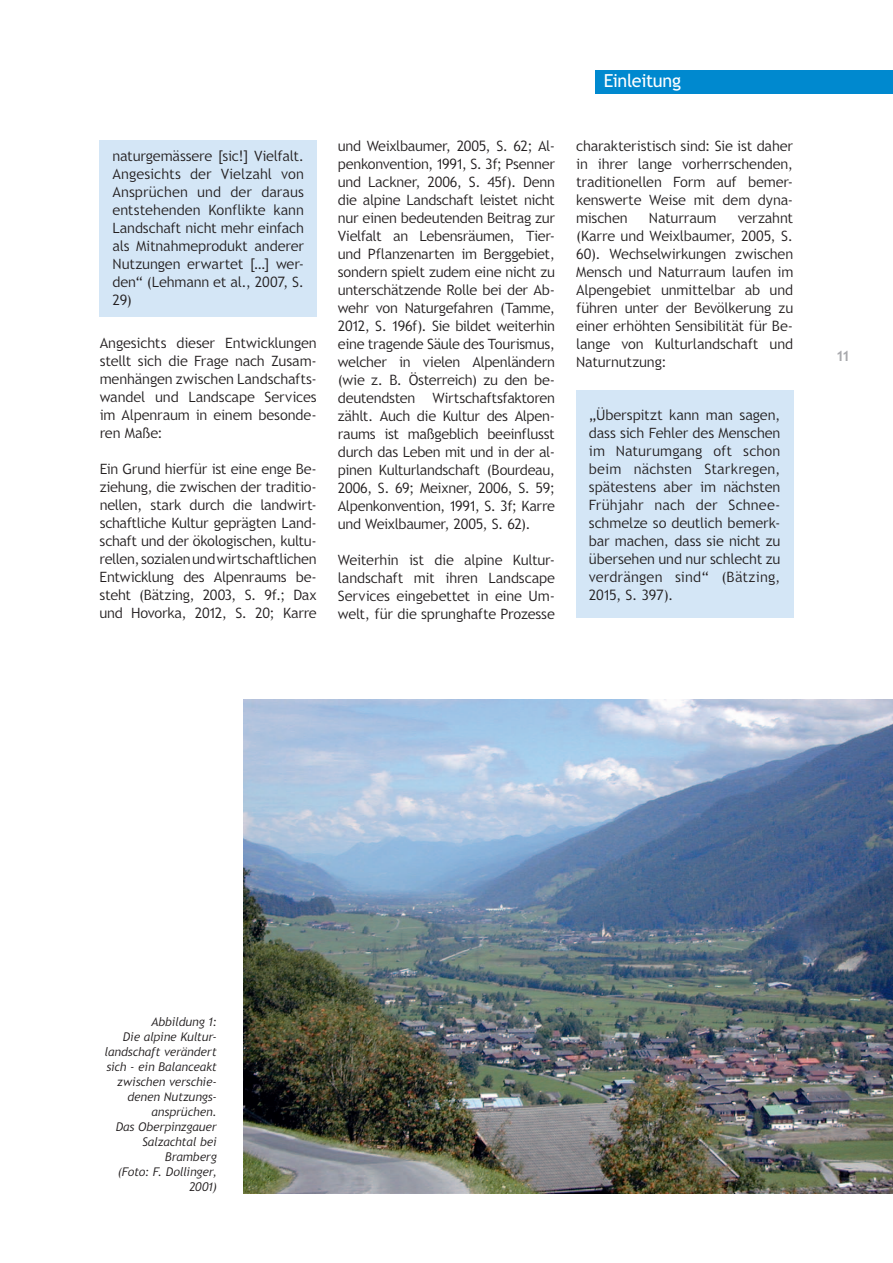
<style>
.page{position:relative;width:893px;height:1263px;background:#fff}
.page>*{position:absolute;margin:0;border:0;box-sizing:border-box;transform-origin:0 0}
.t1{font:18px "Trebuchet SBG";letter-spacing:-.02em;color:#fff}
.t2{font:300 14.25px/18px "Trebuchet SBG2";letter-spacing:-.005em;color:#231f20;text-align:justify}
.t3{font:700 14.25px "Trebuchet SBG2";color:#a8a9ad}
.t4{font:italic 300 12px/15px "Trebuchet SBG2";letter-spacing:-.005em;color:#231f20;text-align:right}
</style>
<div class="page">
<div style="left:595px;top:70px;width:298px;height:24px;background:#0089cf"></div>
<div style="left:100px;top:140px;width:217px;height:177px;background:#d4e6f6"></div>
<div style="left:576px;top:390px;width:217px;height:228px;background:#d4e6f6"></div>
<img style="left:243px;top:700px;width:650px;height:493px">
<p class="t2" style="left:112px;top:147px;width:193px">naturgemässere [sic!] Vielfalt.<br>Angesichts der Vielzahl von Ansprüchen und der daraus entstehenden Konflikte kann Landschaft nicht mehr einfach als Mitnahmeprodukt anderer N utzungen erwartet […] wer&shy;den“ (Lehmann et al., 2007, S.<br>29)</p>
<p class="t2" style="left:100px;top:334px;width:219px">Angesichts dieser Entwicklungen stellt sich die Frage nach Zusam&shy;menhängen zwischen Landschafts&shy;wandel und Landscape Services im Alpenraum in einem besonde&shy;ren Maße:</p>
<p class="t2" style="left:100px;top:460px;width:219px">Ein Grund hierfür ist eine enge Be&shy;ziehung, die zwischen der traditio&shy;nellen, stark durch die landwirt&shy;schaftliche Kultur geprägten Land&shy;schaft und der ökologischen, kultu&shy;rellen, sozialen und wirtschaftlichen Entwicklung des Alpenraums be&shy;steht (Bätzing, 2003, S. 9f.; Dax und Hovorka, 2012, S. 20; Karre</p>
<p class="t2" style="left:338px;top:137px;width:219px">und Weixlbaumer, 2005, S. 62; Al&shy;penkonvention, 1991, S. 3f; Psenner und Lackner, 2006, S. 45f). Denn die alpine Landschaft leistet nicht nur einen bedeutenden Beitrag zur Vielfalt an Lebensräumen, Tier&shy;und Pflanzenarten im Berggebiet, sondern spielt zudem eine nicht zu unterschätzende Rolle bei der Ab&shy;wehr von Naturgefahren (Tamme, 2012, S. 196f). Sie bildet weiterhin eine tragende Säule des Tourismus, welcher in vielen Alpenländern (wie z. B. Österreich) zu den be&shy;deutendsten Wirtschaftsfaktoren zählt. Auch die Kultur des Alpen&shy;raums ist maßgeblich beeinflusst durch das Leben mit und in der al&shy;pinen Kulturlandschaft (Bourdeau, 2006, S. 69; Meixner, 2006, S. 59; Alpenkonvention, 1991, S. 3f; Karre und Weixlbaumer, 2005, S. 62).</p>
<p class="t2" style="left:338px;top:551px;width:219px">Weiterhin ist die alpine Kultur&shy;landschaft mit ihren Landscape Services eingebettet in eine U m&shy;welt, für die sprunghafte Prozesse</p>
<p class="t1" style="left:604px;top:70px;width:79px">Einleitung</p>
<p class="t2" style="left:576px;top:137px;width:218px;text-align:left">charakteristisch sind: Sie ist daher in ihrer lange vorherrschenden, traditionellen Form auf bemer&shy;kenswerte Weise mit dem dyna&shy;mischen</p>
<p class="t2" style="left:576px;top:209px;width:218px;text-indent:162px">verzahnt (Karre und Weixlbaumer, 2005, S.<br>60). Wechselwirkungen zwischen Mensch und Naturraum laufen im Alpengebiet unmittelbar ab und führen unter der Bevölkerung zu einer erhöhten Sensibilität für Be&shy;lange von Kulturlandschaft und Naturnutzung:</p>
<p class="t2" style="left:589px;top:406px;width:193px">„Überspitzt kann man sagen, dass sich Fehler des Menschen im Naturumgang oft schon beim nächsten Starkregen, spätestens aber im nächsten Frühjahr nach der Schnee&shy;schmelze so deutlich bemerk&shy;bar machen, dass sie nicht zu übersehen und nur schlecht zu verdrängen sind“ (Bätzing, 2015, S. 397).</p>
<p class="t2" style="left:649px;top:209px;width:69px">Naturraum</p>
<p class="t3" style="left:837px;top:347px;width:14px">11</p>
<p class="t4" style="left:104px;top:1014px;width:114px">Abbildung 1:<br>Die alpine Kultur&shy;landschaft verändert sich - ein Balanceakt zwischen verschie&shy;denen Nutzungs&shy;ansprüchen.<br>Das Oberpinzgauer<br>Salzachtal bei<br>Bramberg<br>(Foto: F. Dollinger,<br>2001)</p>
</div>
